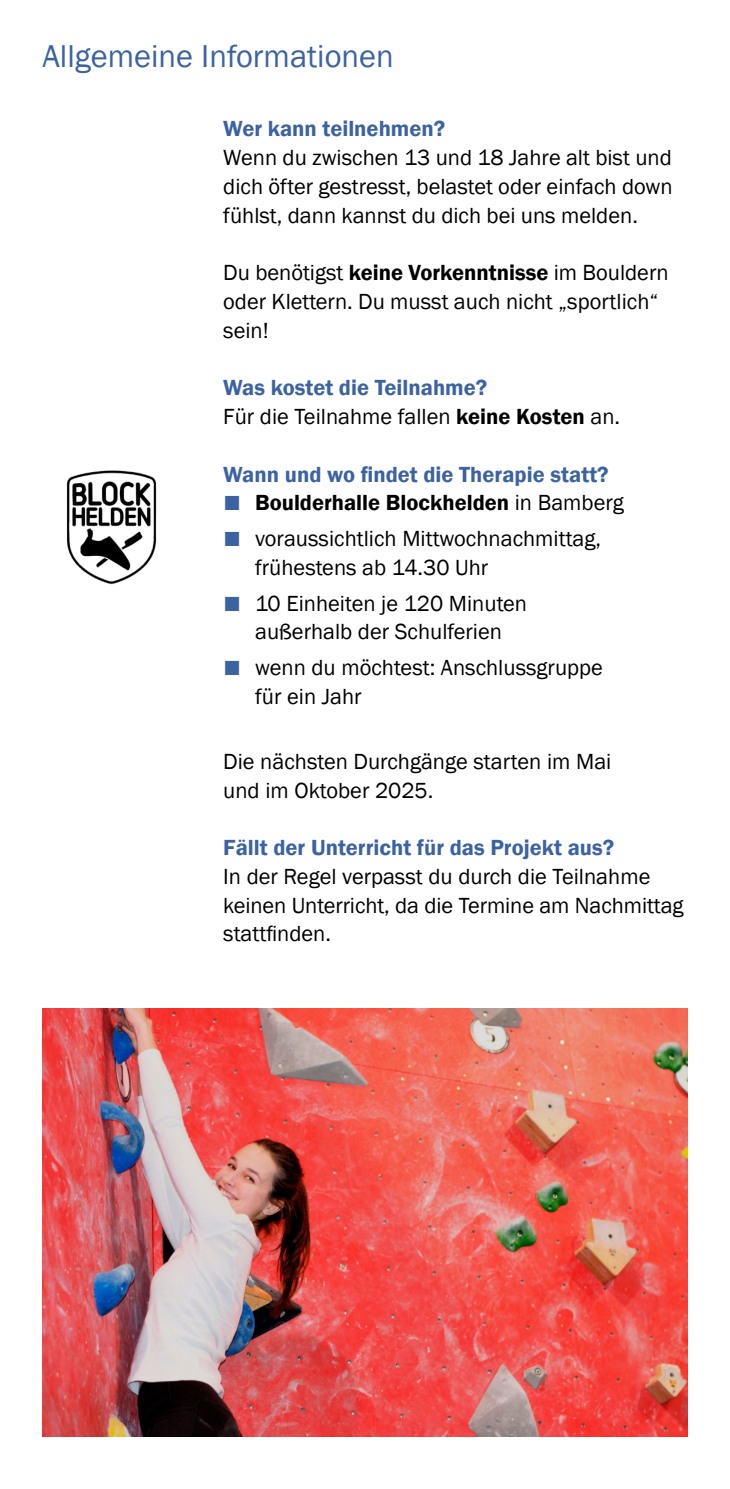
<style>
.page{position:relative;width:730px;height:1489px;background:#fff}
.page>*{position:absolute;margin:0;border:0;box-sizing:border-box;transform-origin:0 0}
.Überschrift_-_Blau{font:32.5px "Franklin Gothic";color:#3c63a1}
.Zwischenüberschrift{font:22.5px/28.8px "Franklin Gothic";color:#000}
.Fließtext{font:22.5px/28.8px "Franklin Gothic";color:#000;text-align:justify}
.Zwischenüberschrift-2{font:600 22.5px "Franklin Gothic";color:#3c63a1}
.Zwischenüberschrift-3{font:600 22.5px "Franklin Gothic";color:#000}
.s1{font-weight:600}
.s2{font-weight:600;color:#3c63a1}
.s3{font-weight:400;font-size:30px;color:#3c63a1}
.s4{font-weight:400}
.s5{font-size:30px;color:#3c63a1}
</style>
<div class="page">
<img style="left:66px;top:470px;width:91px;height:115px">
<img style="left:43px;top:1008px;width:644px;height:427px">
<h2 class="Überschrift_-_Blau" style="left:43px;top:35px;width:353px">Allgemeine Informationen</h2>
<h3 class="Zwischenüberschrift-2" style="left:223px;top:115px;width:224px">Wer kann teilnehmen?</h3>
<p class="Fließtext" style="left:223px;top:144px;width:451px">Wenn du zwischen 13 und 18 Jahre alt bist und dich öfter gestresst, belastet oder einfach down fühlst, dann kannst du dich bei uns melden.</p>
<p class="Fließtext" style="left:223px;top:259px;width:447px;text-align:left">Du benötigst <span class="s1">keine Vorkenntnisse</span> im Bouldern oder Klettern. Du musst auch nicht „sportlich“ sein!</p>
<h3 class="Zwischenüberschrift" style="left:223px;top:374px;width:398px"><span class="s2">Was kostet die Teilnahme?<br></span>Für die Teilnahme fallen <span class="s1">keine Kosten</span> an.</h3>
<h3 class="Zwischenüberschrift-2" style="left:223px;top:460px;width:387px">Wann und wo findet die Therapie statt?</h3>
<h3 class="Zwischenüberschrift-3" style="left:223px;top:489px;width:402px"><span class="s3">■</span> Boulderhalle Blockhelden <span class="s4">in Bamberg</span></h3>
<h3 class="Zwischenüberschrift" style="left:255px;top:524px;width:348px;text-indent:-32px"><span class="s5">■</span> voraussichtlich Mittwochnachmittag, frühestens ab 14.30 Uhr</h3>
<h3 class="Zwischenüberschrift" style="left:223px;top:589px;width:305px;text-align:center"><span class="s5">■</span> 10 Einheiten je 120 Minuten außerhalb der Schulferien</h3>
<h3 class="Zwischenüberschrift" style="left:255px;top:654px;width:349px;text-indent:-32px"><span class="s5">■</span> wenn du möchtest: Anschlussgruppe für ein Jahr</h3>
<h3 class="Zwischenüberschrift" style="left:223px;top:747px;width:390px">Die nächsten Durchgänge starten im Mai und im Oktober 2025.</h3>
<h3 class="Zwischenüberschrift" style="left:223px;top:833px;width:462px"><span class="s2">Fällt der Unterricht für das Projekt aus?<br></span>In der Regel verpasst du durch die Teilnahme keinen Unterricht, da die Termine am Nachmittag stattfinden.</h3>
</div>
